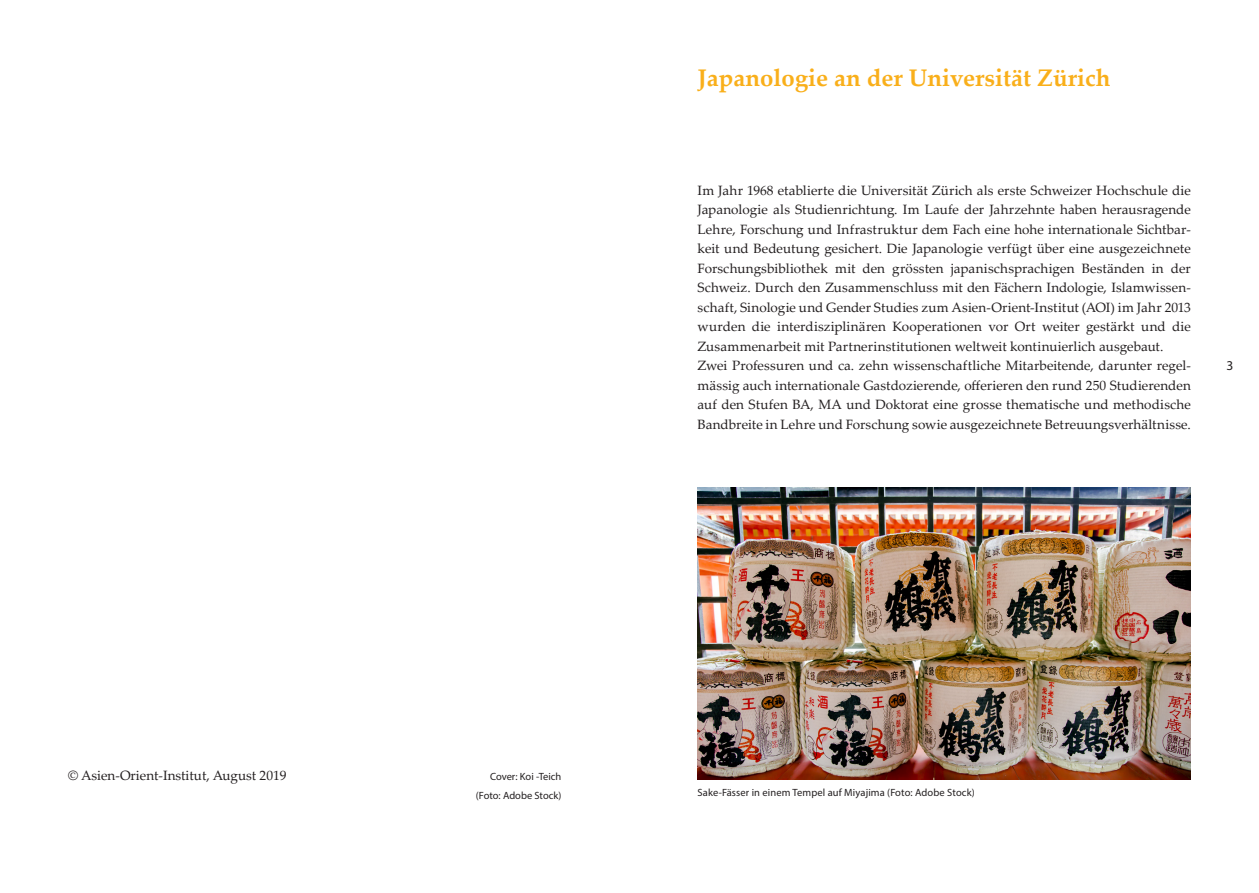
<style>
.page{position:relative;width:1259px;height:893px;background:#fff}
.page>*{position:absolute;margin:0;border:0;box-sizing:border-box;transform-origin:0 0}
.Titel{font:700 24px "Palatino Linotype";color:#f9af1a}
.Lauftext_Einzug{font:13.5px/19.5px "Palatino Linotype";letter-spacing:.005em;color:#231f20;text-align:justify}
.Lauftext{font:13.5px "Palatino Linotype";color:#231f20}
.t1{font:13.5px "Myriad Pro";color:#231f20}
.Legende_Impressum{font:10.5px "Myriad Pro";letter-spacing:.01em;color:#231f20}
.Biografie{font:10.5px "Myriad Pro";color:#231f20}
</style>
<div class="page">
<img style="left:697px;top:487px;width:494px;height:293px">
<p class="Titel" style="left:697px;top:60px;width:414px">Japanologie an der Universität Zürich</p>
<p class="Lauftext_Einzug" style="left:697px;top:180px;width:495px">Im Jahr 1968 etablierte die Universität Zürich als erste Schweizer Hochschule die Japanologie als Studienrichtung. Im Laufe der Jahrzehnte haben herausragende Lehre, Forschung und Infrastruktur dem Fach eine hohe internationale Sichtbar&shy;keit und Bedeutung gesichert. Die Japanologie verfügt über eine ausgezeichnete Forschungsbibliothek mit den grössten japanischsprachigen Beständen in der Schweiz. Durch den Zusammenschluss mit den Fächern Indologie, Islamwissen&shy;schaft, Sinologie und Gender Studies zum Asien-Orient-Institut (AOI) im Jahr 2013 wurden die interdisziplinären Kooperationen vor Ort weiter gestärkt und die Zusammenarbeit mit Partnerinstitutionen weltweit kontinuierlich ausgebaut.</p>
<p class="Lauftext_Einzug" style="left:697px;top:355px;width:495px">Zwei Professuren und ca. zehn wissenschaftliche Mitarbeitende, darunter regel&shy;mässig auch internationale Gastdozierende, offerieren den rund 250 Studierenden auf den Stufen BA, MA und Doktorat eine grosse thematische und methodische Bandbreite in Lehre und Forschung sowie ausgezeichnete Betreuungsverhältnisse.</p>
<p class="t1" style="left:1226px;top:357px;width:8px">3</p>
<p class="Lauftext" style="left:68px;top:766px;width:220px">© Asien-Orient-Institut, August 2019</p>
<p class="Biografie" style="left:490px;top:770px;width:73px">Cover: Koi -Teich</p>
<p class="Biografie" style="left:476px;top:789px;width:87px">(Foto: Adobe Stock)</p>
<p class="Legende_Impressum" style="left:697px;top:786px;width:279px">Sake-Fässer in einem Tempel auf Miyajima (Foto: Adobe Stock)</p>
</div>
